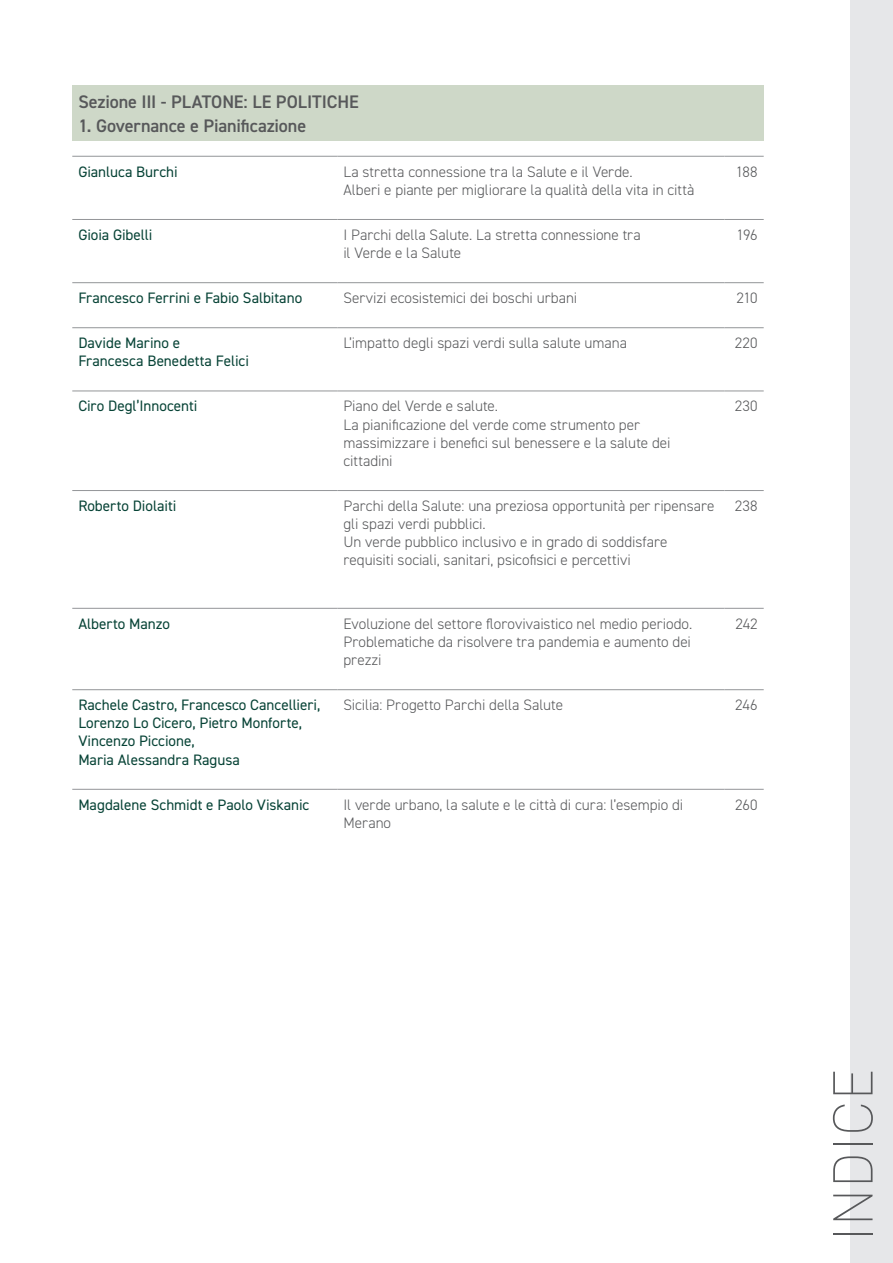
<style>
.page{position:relative;width:893px;height:1263px;background:#fff}
.page>*{position:absolute;margin:0;border:0;box-sizing:border-box;transform-origin:0 0}
.t1{font:200 57px "DIN2014";letter-spacing:.035em;color:#57585a}
.t2{font:600 18.15px "DIN2014";letter-spacing:-.005em;color:#57585a}
.t3{font:300 15.15px/18.1px "DIN2014";color:#57585a}
.t4{font:15.15px/18.1px "DIN2014";color:#074336}
</style>
<div class="page">
<div style="left:850px;top:0;width:43px;height:1263px;background:#e6e7e9"></div>
<div style="left:72px;top:85px;width:692px;height:55px;background:#ced8c8"></div>
<hr style="left:72px;top:156px;width:265px;height:1px;background:#939598">
<hr style="left:337px;top:156px;width:387px;height:1px;background:#939598">
<hr style="left:724px;top:156px;width:40px;height:1px;background:#939598">
<hr style="left:72px;top:219px;width:265px;height:1px;background:#939598">
<hr style="left:337px;top:219px;width:387px;height:1px;background:#939598">
<hr style="left:724px;top:219px;width:40px;height:1px;background:#939598">
<hr style="left:72px;top:282px;width:265px;height:1px;background:#939598">
<hr style="left:337px;top:282px;width:387px;height:1px;background:#939598">
<hr style="left:724px;top:282px;width:40px;height:1px;background:#939598">
<hr style="left:72px;top:327px;width:265px;height:1px;background:#939598">
<hr style="left:337px;top:327px;width:387px;height:1px;background:#939598">
<hr style="left:724px;top:327px;width:40px;height:1px;background:#939598">
<hr style="left:72px;top:391px;width:265px;height:1px;background:#939598">
<hr style="left:337px;top:391px;width:387px;height:1px;background:#939598">
<hr style="left:724px;top:391px;width:40px;height:1px;background:#939598">
<hr style="left:72px;top:490px;width:265px;height:1px;background:#939598">
<hr style="left:337px;top:490px;width:387px;height:1px;background:#939598">
<hr style="left:724px;top:490px;width:40px;height:1px;background:#939598">
<hr style="left:72px;top:608px;width:265px;height:1px;background:#939598">
<hr style="left:337px;top:608px;width:387px;height:1px;background:#939598">
<hr style="left:724px;top:608px;width:40px;height:1px;background:#939598">
<hr style="left:72px;top:689px;width:265px;height:1px;background:#939598">
<hr style="left:337px;top:689px;width:387px;height:1px;background:#939598">
<hr style="left:724px;top:689px;width:40px;height:1px;background:#939598">
<hr style="left:72px;top:789px;width:265px;height:1px;background:#939598">
<hr style="left:337px;top:789px;width:387px;height:1px;background:#939598">
<hr style="left:724px;top:789px;width:40px;height:1px;background:#939598">
<p class="t2" style="left:78px;top:90px;width:282px">Sezione III - PLATONE: LE POLITICHE</p>
<p class="t2" style="left:78px;top:113px;width:229px">1. Governance e Pianificazione</p>
<p class="t4" style="left:78px;top:162px;width:101px">Gianluca Burchi</p>
<p class="t3" style="left:343px;top:162px;width:353px">La stretta connessione tra la Salute e il Verde.<br>Alberi e piante per migliorare la qualità della vita in città</p>
<p class="t3" style="left:736px;top:162px;width:23px">188</p>
<p class="t4" style="left:78px;top:225px;width:76px">Gioia Gibelli</p>
<p class="t3" style="left:343px;top:226px;width:299px">I Parchi della Salute. La stretta connessione tra il Verde e la Salute</p>
<p class="t3" style="left:737px;top:226px;width:23px">196</p>
<p class="t4" style="left:78px;top:288px;width:225px">Francesco Ferrini e Fabio Salbitano</p>
<p class="t3" style="left:343px;top:289px;width:235px">Servizi ecosistemici dei boschi urbani</p>
<p class="t3" style="left:736px;top:289px;width:23px">210</p>
<p class="t4" style="left:78px;top:334px;width:172px">Davide Marino e<br>Francesca Benedetta Felici</p>
<p class="t3" style="left:343px;top:334px;width:285px">L’impatto degli spazi verdi sulla salute umana</p>
<p class="t3" style="left:735px;top:334px;width:24px">220</p>
<p class="t4" style="left:78px;top:397px;width:121px">Ciro Degl’Innocenti</p>
<p class="t3" style="left:343px;top:397px;width:328px">Piano del Verde e salute.<br>La pianificazione del verde come strumento per massimizzare i benefici sul benessere e la salute dei cittadini</p>
<p class="t3" style="left:735px;top:397px;width:24px">230</p>
<p class="t4" style="left:78px;top:496px;width:99px">Roberto Diolaiti</p>
<p class="t3" style="left:343px;top:497px;width:373px">Parchi della Salute: una preziosa opportunità per ripensare gli spazi verdi pubblici.<br>Un verde pubblico inclusivo e in grado di soddisfare requisiti sociali, sanitari, psicofisici e percettivi</p>
<p class="t3" style="left:735px;top:497px;width:24px">238</p>
<p class="t4" style="left:78px;top:614px;width:93px">Alberto Manzo</p>
<p class="t3" style="left:343px;top:614px;width:350px;text-align:justify">Evoluzione del settore florovivaistico nel medio periodo.<br>Problematiche da risolvere tra pandemia e aumento dei prezzi</p>
<p class="t3" style="left:735px;top:614px;width:24px">242</p>
<p class="t4" style="left:78px;top:695px;width:244px">Rachele Castro, Francesco Cancellieri,<br>Lorenzo Lo Cicero, Pietro Monforte,<br>Vincenzo Piccione,<br>Maria Alessandra Ragusa</p>
<p class="t3" style="left:343px;top:696px;width:221px">Sicilia: Progetto Parchi della Salute</p>
<p class="t3" style="left:735px;top:696px;width:24px">246</p>
<p class="t4" style="left:78px;top:795px;width:232px">Magdalene Schmidt e Paolo Viskanic</p>
<p class="t3" style="left:343px;top:795px;width:341px">Il verde urbano, la salute e le città di cura: l’esempio di<br>Merano</p>
<p class="t3" style="left:735px;top:795px;width:24px">260</p>
<h1 class="t1" style="left:818px;top:1241px;width:174px;rotate:-90deg">INDICE</h1>
</div>
